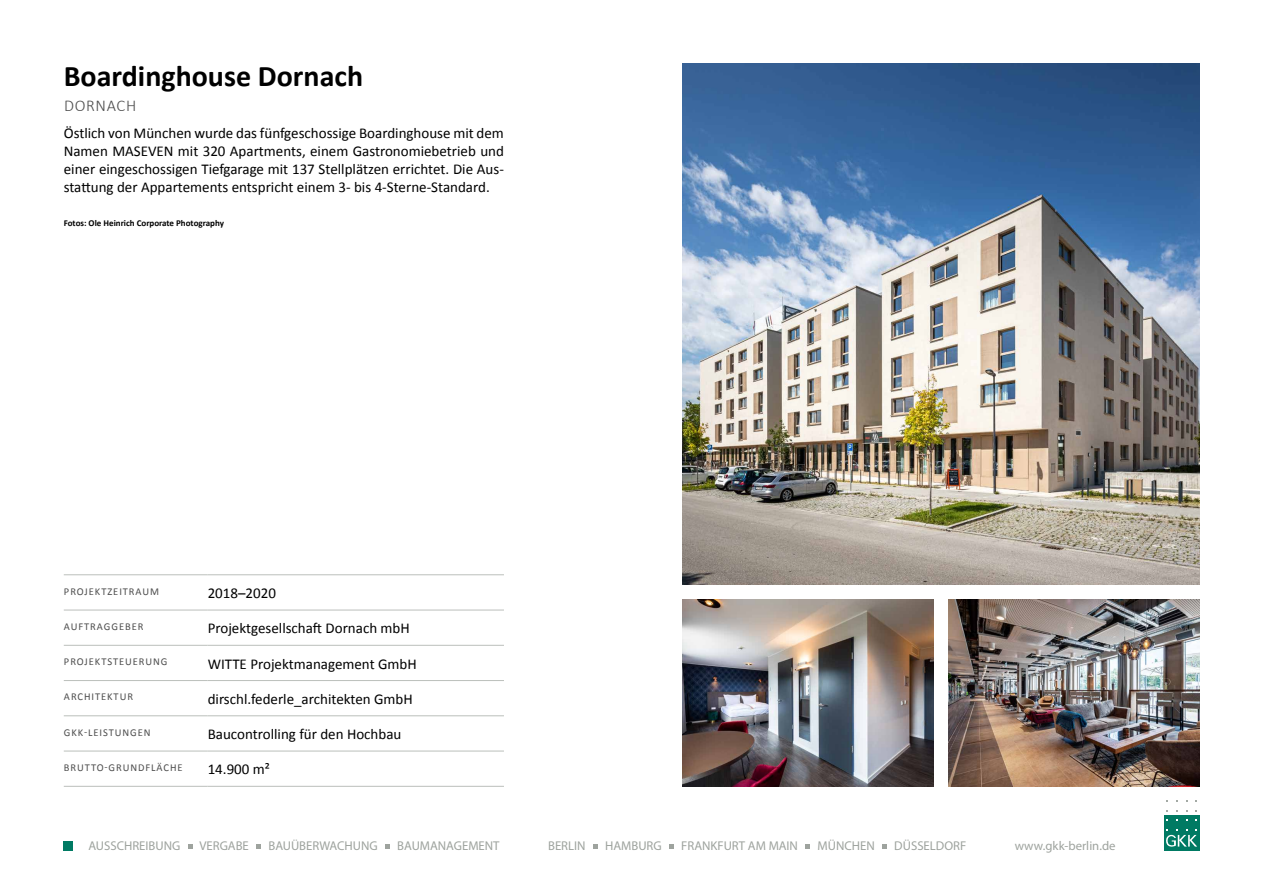
<style>
.page{position:relative;width:1263px;height:893px;background:#fff}
.page>*{position:absolute;margin:0;border:0;box-sizing:border-box;transform-origin:0 0}
.t1{font:700 30px "Calibri";color:#000}
.t2{font:300 16.5px "Calibri";letter-spacing:.04em;color:#4d4d4d}
.t3{font:15px/18px "Calibri";color:#000;text-align:justify}
.t4{font:12.75px "Myriad Pro";color:#9ea39e}
.t5{font:10.5px "Calibri";letter-spacing:.09em;color:#4d4d4d}
.t6{font:700 9px "Calibri";color:#000}
</style>
<div class="page">
<div style="left:1164px;top:815px;width:35px;height:35px;background:#007a63"></div>
<svg style="left:1166px;top:829px;width:31px;height:18px"></svg>
<svg style="left:593px;top:844px;width:5px;height:4px"></svg>
<svg style="left:669px;top:844px;width:5px;height:4px"></svg>
<svg style="left:805px;top:844px;width:5px;height:4px"></svg>
<svg style="left:882px;top:844px;width:5px;height:4px"></svg>
<svg style="left:188px;top:844px;width:4px;height:4px"></svg>
<svg style="left:256px;top:844px;width:5px;height:4px"></svg>
<svg style="left:385px;top:844px;width:5px;height:4px"></svg>
<div style="left:64px;top:841px;width:9px;height:9px;background:#007a63"></div>
<hr style="left:64px;top:574px;width:144px;height:1px;background:#bbbfbb">
<hr style="left:208px;top:574px;width:296px;height:1px;background:#bbbfbb">
<hr style="left:64px;top:610px;width:144px;height:1px;background:#bbbfbb">
<hr style="left:208px;top:610px;width:296px;height:1px;background:#bbbfbb">
<hr style="left:64px;top:645px;width:144px;height:1px;background:#bbbfbb">
<hr style="left:208px;top:645px;width:296px;height:1px;background:#bbbfbb">
<hr style="left:64px;top:680px;width:144px;height:1px;background:#bbbfbb">
<hr style="left:208px;top:680px;width:296px;height:1px;background:#bbbfbb">
<hr style="left:64px;top:715px;width:144px;height:1px;background:#bbbfbb">
<hr style="left:208px;top:715px;width:296px;height:1px;background:#bbbfbb">
<hr style="left:64px;top:751px;width:144px;height:1px;background:#bbbfbb">
<hr style="left:208px;top:751px;width:296px;height:1px;background:#bbbfbb">
<hr style="left:64px;top:786px;width:144px;height:1px;background:#bbbfbb">
<hr style="left:208px;top:786px;width:296px;height:1px;background:#bbbfbb">
<img style="left:682px;top:599px;width:251px;height:188px">
<img style="left:948px;top:599px;width:251px;height:188px">
<img style="left:682px;top:64px;width:517px;height:520px">
<h1 class="t1" style="left:64px;top:55px;width:301px">Boardinghouse Dornach</h1>
<p class="t2" style="left:64px;top:95px;width:74px">DORNACH</p>
<p class="t3" style="left:64px;top:123px;width:442px">Östlich von München wurde das fünfgeschossige Boardinghouse mit dem Namen MASEVEN mit 320 Apartments, einem Gastronomiebetrieb und einer eingeschossigen Tiefgarage mit 137 Stellplätzen errichtet. Die Aus&shy;stattung der Appartements entspricht einem 3- bis 4-Sterne-Standard.</p>
<p class="t6" style="left:64px;top:217px;width:162px">Fotos: Ole Heinrich Corporate Photography</p>
<p class="t5" style="left:64px;top:584px;width:97px">PROJEKTZEITRAUM</p>
<p class="t3" style="left:208px;top:584px;width:70px">2018–2020</p>
<p class="t5" style="left:64px;top:619px;width:81px">AUFTRAGGEBER</p>
<p class="t3" style="left:208px;top:619px;width:204px">Projektgesellschaft Dornach mbH</p>
<p class="t5" style="left:64px;top:654px;width:105px">PROJEKTSTEUERUNG</p>
<p class="t3" style="left:208px;top:654px;width:211px">WITTE Projektmanagement GmbH</p>
<p class="t5" style="left:64px;top:690px;width:71px">ARCHITEKTUR</p>
<p class="t3" style="left:208px;top:689px;width:207px">dirschl.federle_architekten GmbH</p>
<p class="t5" style="left:64px;top:725px;width:88px">GKK-LEISTUNGEN</p>
<p class="t3" style="left:208px;top:725px;width:195px">Baucontrolling für den Hochbau</p>
<p class="t5" style="left:64px;top:760px;width:120px">BRUTTO-GRUNDFLÄCHE</p>
<p class="t3" style="left:208px;top:760px;width:64px">14.900 m²</p>
<p class="t4" style="left:88px;top:838px;width:93px">AUSSCHREIBUNG</p>
<p class="t4" style="left:199px;top:838px;width:51px">VERGABE</p>
<p class="t4" style="left:268px;top:838px;width:111px">BAUÜBERWACHUNG</p>
<p class="t4" style="left:397px;top:838px;width:104px">BAUMANAGEMENT</p>
<p class="t4" style="left:548px;top:838px;width:39px">BERLIN</p>
<p class="t4" style="left:605px;top:838px;width:58px">HAMBURG</p>
<p class="t4" style="left:681px;top:838px;width:118px">FRANKFURT AM MAIN</p>
<p class="t4" style="left:817px;top:838px;width:59px">MÜNCHEN</p>
<p class="t4" style="left:894px;top:838px;width:73px">DÜSSELDORF</p>
<p class="t4" style="left:1015px;top:838px;width:102px">www.gkk-berlin.de</p>
</div>
